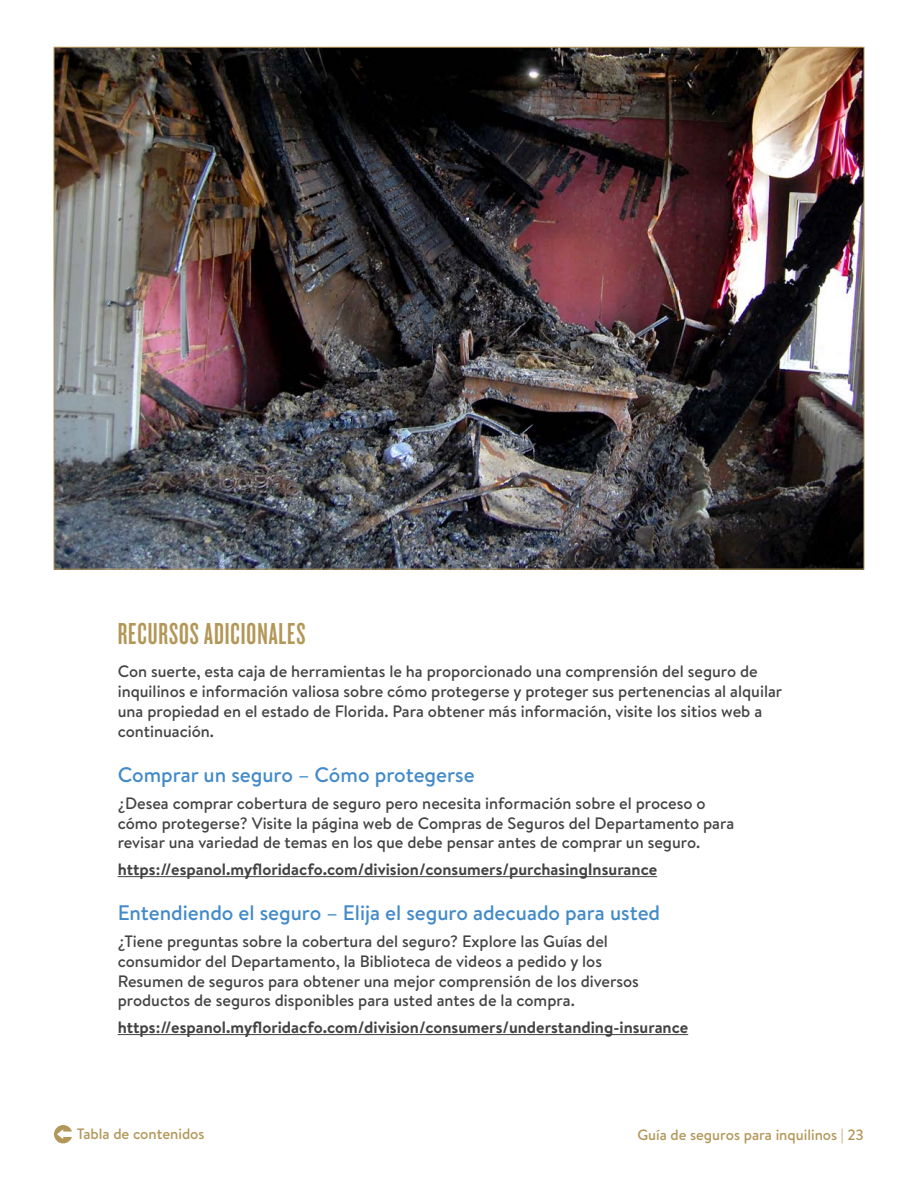
<style>
.page{position:relative;width:918px;height:1188px;background:#fff}
.page>*{position:absolute;margin:0;border:0;box-sizing:border-box;transform-origin:0 0}
.Heading-3{font:31.5px "Knockout HTF47 Bantamweight";letter-spacing:.03em;color:#b39758}
.Heading-4{font:500 21px "Brandon Text";color:#428ac9}
.Paragraph_Style_1{font:500 16.5px/19.8px "Brandon Text";color:#434343}
.t1{font:700 16.5px "Brandon Text";color:#434343}
.t2{font:500 15px "Brandon Text";color:#b39758}
</style>
<div class="page">
<svg style="left:54px;top:1125px;width:18px;height:18px"></svg>
<hr style="left:118px;top:876px;width:539px;height:1px;background:#434343">
<hr style="left:118px;top:1034px;width:570px;height:1px;background:#434343">
<img style="left:56px;top:49px;width:806px;height:519px">
<p class="Heading-3" style="left:118px;top:618px;width:189px">RECURSOS ADICIONALES</p>
<p class="Paragraph_Style_1" style="left:118px;top:661px;width:666px">Con suerte, esta caja de herramientas le ha proporcionado una comprensión del seguro de inquilinos e información valiosa sobre cómo protegerse y proteger sus pertenencias al alquilar una propiedad en el estado de Florida. Para obtener más información, visite los sitios web a continuación.</p>
<p class="Heading-4" style="left:118px;top:761px;width:358px">Comprar un seguro – Cómo protegerse</p>
<p class="Paragraph_Style_1" style="left:118px;top:793px;width:618px">¿Desea comprar cobertura de seguro pero necesita información sobre el proceso o cómo protegerse? Visite la página web de Compras de Seguros del Departamento para revisar una variedad de temas en los que debe pensar antes de comprar un seguro.</p>
<p class="t1" style="left:118px;top:858px;width:541px">https://espanol.myfloridacfo.com/division/consumers/purchasingInsurance</p>
<p class="Heading-4" style="left:118px;top:899px;width:544px">Entendiendo el seguro – Elija el seguro adecuado para usted</p>
<p class="Paragraph_Style_1" style="left:118px;top:931px;width:523px">¿Tiene preguntas sobre la cobertura del seguro? Explore las Guías del consumidor del Departamento, la Biblioteca de videos a pedido y los Resumen de seguros para obtener una mejor comprensión de los diversos productos de seguros disponibles para usted antes de la compra.</p>
<p class="t1" style="left:118px;top:1016px;width:572px">https://espanol.myfloridacfo.com/division/consumers/understanding-insurance</p>
<p class="t2" style="left:77px;top:1123px;width:129px">Tabla de contenidos</p>
<p class="t2" style="left:637px;top:1124px;width:228px">Guía de seguros para inquilinos | 23</p>
</div>
